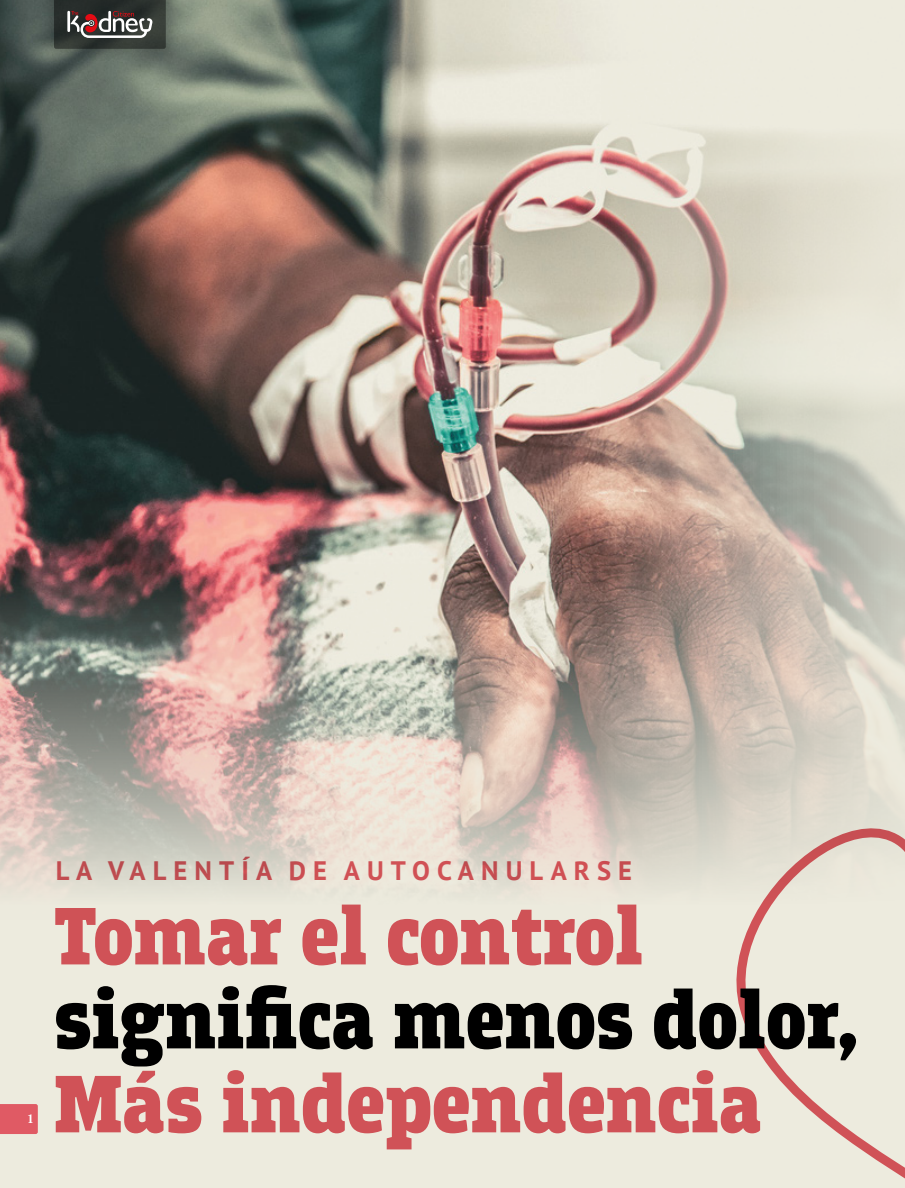
<style>
.page{position:relative;width:905px;height:1188px;background:#fff}
.page>*{position:absolute;margin:0;border:0;box-sizing:border-box;transform-origin:0 0}
.t1{font:900 85.5px "Breakers Slab";color:#e05a64}
.t2{font:900 85.5px "Breakers Slab";color:#000}
.t3{font:700 26.55px "PT Sans";letter-spacing:.265em;color:#e05a64}
.t4{font:700 12px "PT Serif";color:#fff}
</style>
<div class="page">
<div style="left:0;top:0;width:904px;height:1188px;background:#edebde"></div>
<img style="left:0;top:0;width:904px;height:891px">
<svg style="left:735px;top:827px;width:169px;height:335px"></svg>
<svg style="left:879px;top:1035px;width:25px;height:143px"></svg>
<svg style="left:0;top:1104px;width:38px;height:30px"></svg>
<div style="left:41px;top:0;width:139px;height:63px;background:#000;opacity:.3"></div>
<svg style="left:54px;top:0;width:112px;height:49px;background:#4c4b48"></svg>
<p class="t4" style="left:27px;top:1111px;width:8px">1</p>
<p class="t3" style="left:55px;top:853px;width:578px">LA VALENTÍA DE AUTOCANULARSE</p>
<p class="t1" style="left:54px;top:887px;width:590px">Tomar el control</p>
<p class="t2" style="left:54px;top:971px;width:806px">significa menos dolor,</p>
<p class="t1" style="left:54px;top:1055px;width:709px">Más independencia</p>
</div>
